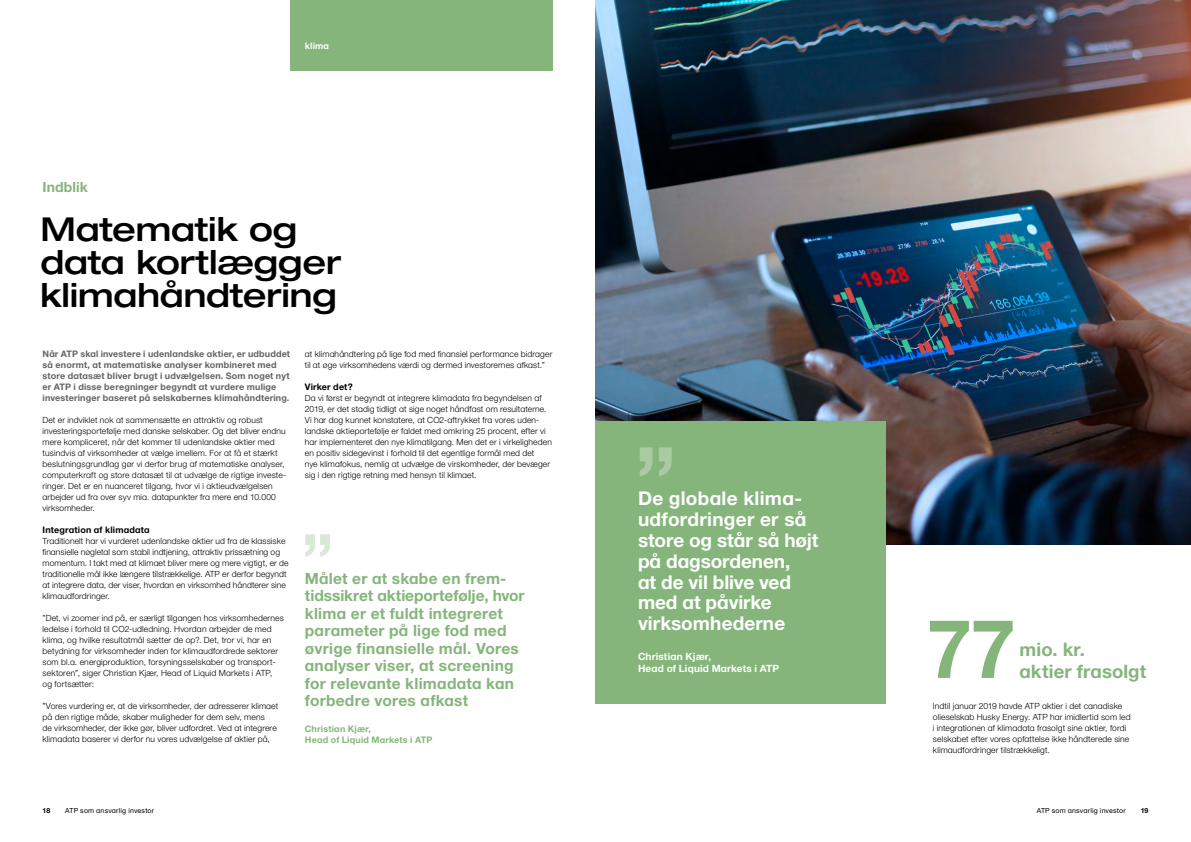
<style>
.page{position:relative;width:1191px;height:842px;background:#fff}
.page>*{position:absolute;margin:0;border:0;box-sizing:border-box;transform-origin:0 0}
.t1{font:700 90px "Helvetica Neue ATP Body";color:#fff}
.t2{font:700 81.6px "Helvetica Neue ATP Body";color:#85b57b}
.t3{font:700 70px "Helvetica Neue ATP Body";color:#85b57b}
.t4{font:500 33px/33px "Helvetica Neue ATP Head";letter-spacing:-.005em;color:#000}
.t5{font:700 19px/21px "Helvetica Neue ATP Body";color:#fff}
.t6{font:700 18.6px/22px "Helvetica Neue ATP Body";letter-spacing:.005em;color:#85b57b}
.t7{font:700 15.5px/17.5px "Helvetica Neue ATP Body";letter-spacing:.015em;color:#85b57b}
.t8{font:700 14px "Helvetica Neue ATP Body";letter-spacing:.005em;color:#85b57b}
.t9{font:700 10px/12px "Helvetica Neue ATP Body";letter-spacing:.015em;color:#fff}
.t10{font:700 9px/11px "Helvetica Neue ATP Body";letter-spacing:.02em;color:#646363}
.t11{font:700 9px/11px "Helvetica Neue ATP Body";letter-spacing:.02em;color:#85b57b}
.t12{font:700 9px "Helvetica Neue ATP Body";letter-spacing:.02em;color:#000}
.t13{font:700 9px "Helvetica Neue ATP Body";letter-spacing:.02em;color:#fff}
.t14{font:300 8.5px/11px "Helvetica Neue ATP Body";letter-spacing:.015em;color:#000}
.t15{font:7px "Helvetica Neue ATP Body";letter-spacing:.025em;color:#000}
.t16{font:700 7px "Helvetica Neue ATP Body";color:#000}
</style>
<div class="page">
<img style="left:595px;top:0;width:596px;height:544px">
<div style="left:595px;top:421px;width:291px;height:283px;background:#85b57b"></div>
<div style="left:291px;top:0;width:262px;height:70px;background:#85b57b"></div>
<h3 class="t8" style="left:43px;top:178px;width:47px">Indblik</h3>
<p class="t13" style="left:305px;top:40px;width:26px">klima</p>
<h3 class="t4" style="left:40px;top:212px;width:302px">Matematik og data kortlægger klimahåndtering</h3>
<p class="t10" style="left:43px;top:348px;width:249px">Når ATP skal investere i udenlandske aktier, er udbuddet så enormt, at matematiske analyser kombineret med store datasæt bliver brugt i udvælgelsen. Som noget nyt er ATP i disse beregninger begyndt at vurdere mulige investeringer baseret på selskabernes klimahåndtering.</p>
<p class="t14" style="left:43px;top:415px;width:245px">Det er indviklet nok at sammensætte en attraktiv og robust investeringsportefølje med danske selskaber. Og det bliver endnu mere kompliceret, når det kommer til udenlandske aktier med tusindvis af virksomheder at vælge imellem. For at få et stærkt beslutningsgrundlag gør vi derfor brug af matematiske analyser, computerkraft og store datasæt til at udvælge de rigtige investe&shy;ringer. Det er en nuanceret tilgang, hvor vi i aktieudvælgelsen arbejder ud fra over syv mia. datapunkter fra mere end 10.000 virksomheder.</p>
<p class="t12" style="left:43px;top:524px;width:109px">Integration af klimadata</p>
<p class="t14" style="left:43px;top:536px;width:247px">Traditionelt har vi vurderet udenlandske aktier ud fra de klassiske finansielle nøgletal som stabil indtjening, attraktiv prissætning og momentum. I takt med at klimaet bliver mere og mere vigtigt, er de traditionelle mål ikke længere tilstrækkelige. ATP er derfor begyndt at integrere data, der viser, hvordan en virksomhed håndterer sine klimaudfordringer.</p>
<p class="t14" style="left:43px;top:613px;width:243px">”Det, vi zoomer ind på, er særligt tilgangen hos virksomhedernes ledelse i forhold til CO2-udledning. Hvordan arbejder de med klima, og hvilke resultatmål sætter de op?. Det, tror vi, har en betydning for virksomheder inden for klimaudfordrede sektorer som bl.a. energiproduktion, forsyningsselskaber og transport&shy;sektoren”, siger Christian Kjær, Head of Liquid Markets i ATP, og fortsætter:</p>
<p class="t14" style="left:43px;top:700px;width:237px">”Vores vurdering er, at de virksomheder, der adresserer klimaet på den rigtige måde, skaber muligheder for dem selv, mens<br>de virksomheder, der ikke gør, bliver udfordret. Ved at integrere klimadata baserer vi derfor nu vores udvælgelse af aktier på,</p>
<p class="t14" style="left:305px;top:348px;width:249px">at klimahåndtering på lige fod med finansiel performance bidrager til at øge virksomhedens værdi og dermed investorernes afkast.”</p>
<p class="t12" style="left:305px;top:381px;width:49px">Virker det?</p>
<p class="t14" style="left:305px;top:393px;width:249px">Da vi først er begyndt at integrere klimadata fra begyndelsen af 2019, er det stadig tidligt at sige noget håndfast om resultaterne.<br>Vi har dog kunnet konstatere, at CO2-aftrykket fra vores uden&shy;landske aktieportefølje er faldet med omkring 25 procent, efter vi har implementeret den nye klimatilgang. Men det er i virkeligheden en positiv sidegevinst i forhold til det egentlige formål med det<br>nye klimafokus, nemlig at udvælge de virskomheder, der bevæger sig i den rigtige retning med hensyn til klimaet.</p>
<h3 class="t3" style="left:334px;top:575px;width:34px;rotate:-180deg">“</h3>
<h3 class="t7" style="left:305px;top:569px;width:221px">Målet er at skabe en frem&shy;tidssikret aktieportefølje, hvor klima er et fuldt integreret parameter på lige fod med øvrige finansielle mål. Vores analyser viser, at screening for relevante klimadata kan forbedre vores afkast</h3>
<p class="t11" style="left:305px;top:723px;width:129px">Christian Kjær,<br>Head of Liquid Markets i ATP</p>
<h1 class="t1" style="left:676px;top:500px;width:43px;rotate:-180deg">“</h1>
<h3 class="t5" style="left:638px;top:487px;width:182px">De globale klima&shy;udfordringer er så store og står så højt på dagsordenen,<br>at de vil blive ved med at påvirke virksomhederne</h3>
<p class="t9" style="left:638px;top:650px;width:142px">Christian Kjær,<br>Head of Liquid Markets i ATP</p>
<h2 class="t2" style="left:926px;top:598px;width:91px">77</h2>
<p class="t14" style="left:933px;top:701px;width:199px">Indtil januar 2019 havde ATP aktier i det canadiske olieselskab Husky Energy. ATP har imidlertid som led i integrationen af klimadata frasolgt sine aktier, fordi selskabet efter vores opfattelse ikke håndterede sine klimaudfordringer tilstrækkeligt.</p>
<h3 class="t6" style="left:1019px;top:638px;width:128px">mio. kr.<br>aktier frasolgt</h3>
<p class="t16" style="left:43px;top:806px;width:9px">18</p>
<p class="t15" style="left:65px;top:806px;width:90px">ATP som ansvarlig investor</p>
<p class="t15" style="left:1036px;top:806px;width:90px">ATP som ansvarlig investor</p>
<p class="t16" style="left:1140px;top:806px;width:9px">19</p>
</div>
